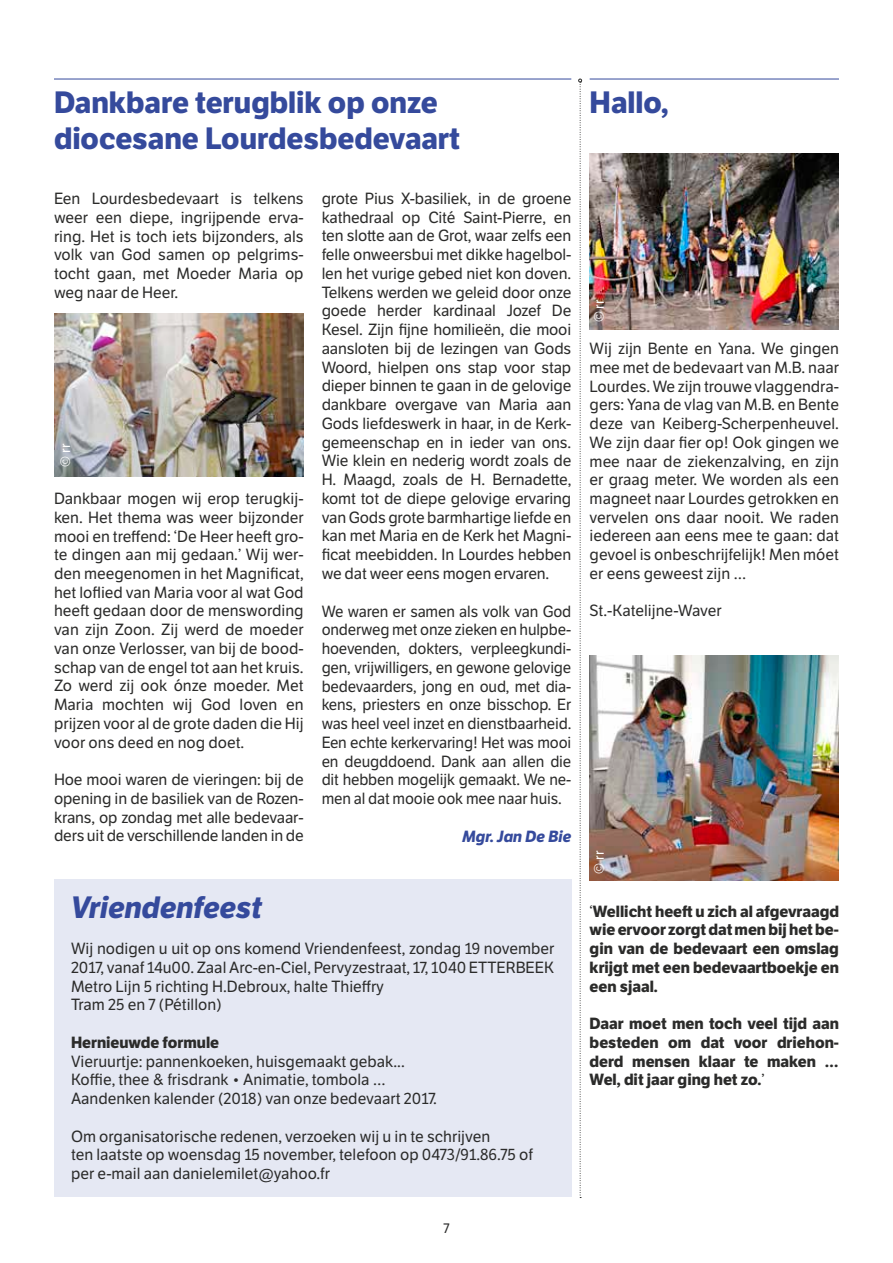
<style>
.page{position:relative;width:893px;height:1263px;background:#fff}
.page>*{position:absolute;margin:0;border:0;box-sizing:border-box;transform-origin:0 0}
.t1{font:700 30px/36px "LFT Etica";color:#354a9c}
.t2{font:italic 700 30px "LFT Etica";color:#354a9c}
.t3{font:15.75px/18.8px "LFT Etica";color:#2b2b2a;text-align:justify}
.t4{font:700 15.75px/18.8px "LFT Etica";color:#2b2b2a;text-align:justify}
.t5{font:italic 700 15.75px "LFT Etica";color:#354a9c}
.t6{font:13.5px "LFT Etica";color:#fff}
.t7{font:13.5px "LFT Etica";color:#2b2b2a}
.s1{font-weight:400}
</style>
<div class="page">
<hr style="left:54px;top:79px;width:517px;height:1px;background:#354a9c">
<div style="left:54px;top:879px;width:517px;height:317px;background:#e5e8f3"></div>
<img style="left:54px;top:313px;width:250px;height:163px">
<hr style="left:590px;top:79px;width:249px;height:1px;background:#354a9c">
<img style="left:590px;top:153px;width:249px;height:177px">
<img style="left:590px;top:656px;width:249px;height:225px">
<svg style="left:578px;top:79px;width:4px;height:1119px"></svg>
<h1 class="t1" style="left:54px;top:85px;width:407px">Dankbare terugblik op onze diocesane Lourdesbedevaart</h1>
<p class="t3" style="left:54px;top:189px;width:251px">Een Lourdesbedevaart is telkens weer een diepe, ingrijpende erva&shy;ring. Het is toch iets bijzonders, als volk van God samen op pelgrims&shy;tocht gaan, met Moeder Maria op weg naar de Heer.</p>
<p class="t6" style="left:58px;top:467px;width:24px;rotate:-90deg">© rr</p>
<p class="t3" style="left:54px;top:489px;width:251px">Dankbaar mogen wij erop terugkij&shy;ken. Het thema was weer bijzonder mooi en treffend: ‘De Heer heeft gro&shy;te dingen aan mij gedaan.’ Wij wer&shy;den meegenomen in het Magnificat, het loflied van Maria voor al wat God heeft gedaan door de menswording van zijn Zoon. Zij werd de moeder van onze Verlosser, van bij de bood&shy;schap van de engel tot aan het kruis.<br>Zo werd zij ook ónze moeder. Met Maria mochten wij God loven en prijzen voor al de grote daden die Hij voor ons deed en nog doet.</p>
<p class="t3" style="left:54px;top:771px;width:251px">Hoe mooi waren de vieringen: bij de opening in de basiliek van de Rozen&shy;krans, op zondag met alle bedevaar&shy;ders uit de verschillende landen in de</p>
<p class="t3" style="left:322px;top:189px;width:251px">grote Pius X-basiliek, in de groene kathedraal op Cité Saint-Pierre, en ten slotte aan de Grot, waar zelfs een felle onweersbui met dikke hagelbol&shy;len het vurige gebed niet kon doven.<br>Telkens werden we geleid door onze goede herder kardinaal Jozef De Kesel. Zijn fijne homilieën, die mooi aansloten bij de lezingen van Gods Woord, hielpen ons stap voor stap dieper binnen te gaan in de gelovige dankbare overgave van Maria aan Gods liefdeswerk in haar, in de Kerk&shy;gemeenschap en in ieder van ons.<br>Wie klein en nederig wordt zoals de H. Maagd, zoals de H. Bernadette, komt tot de diepe gelovige ervaring van Gods grote barmhartige liefde en kan met Maria en de Kerk het Magni&shy;ficat meebidden. In Lourdes hebben we dat weer eens mogen ervaren.</p>
<p class="t3" style="left:322px;top:602px;width:251px">We waren er samen als volk van God onderweg met onze zieken en hulpbe&shy;hoevenden, dokters, verpleegkundi&shy;gen, vrijwilligers, en gewone gelovige bedevaarders, jong en oud, met dia&shy;kens, priesters en onze bisschop. Er was heel veel inzet en dienstbaarheid.<br>Een echte kerkervaring! Het was mooi en deugddoend. Dank aan allen die dit hebben mogelijk gemaakt. We ne&shy;men al dat mooie ook mee naar huis.</p>
<p class="t5" style="left:462px;top:826px;width:110px">Mgr. Jan De Bie</p>
<h1 class="t2" style="left:71px;top:889px;width:192px">Vriendenfeest</h1>
<p class="t3" style="left:71px;top:939px;width:485px;text-align:left">Wij nodigen u uit op ons komend Vriendenfeest, zondag 19 november 2017, vanaf 14u00. Zaal Arc-en-Ciel, Pervyzestraat, 17, 1040 ETTERBEEK Metro Lijn 5 richting H.Debroux, halte Thieffry<br>Tram 25 en 7 (Pétillon)</p>
<p class="t4" style="left:71px;top:1033px;width:150px">Hernieuwde formule</p>
<p class="t3" style="left:71px;top:1052px;width:368px;text-align:left">Vieruurtje: pannenkoeken, huisgemaakt gebak...<br>Koffie, thee &amp; frisdrank • Animatie, tombola …<br>Aandenken kalender (2018) van onze bedevaart 2017.</p>
<p class="t3" style="left:71px;top:1127px;width:463px;text-align:left">Om organisatorische redenen, verzoeken wij u in te schrijven<br>ten laatste op woensdag 15 november, telefoon op 0473/91.86.75 of per e-mail aan danielemilet@yahoo.fr</p>
<p class="t7" style="left:443px;top:1220px;width:8px">7</p>
<h1 class="t1" style="left:590px;top:85px;width:81px">Hallo,</h1>
<p class="t6" style="left:591px;top:322px;width:24px;rotate:-90deg">© rr</p>
<p class="t3" style="left:590px;top:339px;width:251px">Wij zijn Bente en Yana. We gingen mee met de bedevaart van M.B. naar Lourdes. We zijn trouwe vlaggendra&shy;gers: Yana de vlag van M.B. en Bente deze van Keiberg-Scherpenheuvel.<br>We zijn daar fier op! Ook gingen we mee naar de ziekenzalving, en zijn er graag meter. We worden als een magneet naar Lourdes getrokken en vervelen ons daar nooit. We raden iedereen aan eens mee te gaan: dat gevoel is onbeschrijfelijk! Men móet er eens geweest zijn …</p>
<p class="t3" style="left:590px;top:602px;width:134px">St.-Katelijne-Waver</p>
<p class="t6" style="left:591px;top:873px;width:24px;rotate:-90deg">© rr</p>
<p class="t4" style="left:590px;top:902px;width:251px"><span class="s1">‘</span>Wellicht heeft u zich al afgevraagd wie ervoor zorgt dat men bij het be&shy;gin van de bedevaart een omslag krijgt met een bedevaartboekje en een sjaal.</p>
<p class="t4" style="left:590px;top:1014px;width:251px">Daar moet men toch veel tijd aan besteden om dat voor driehon&shy;derd mensen klaar te maken … Wel, dit jaar ging het zo.<span class="s1">’</span></p>
</div>
